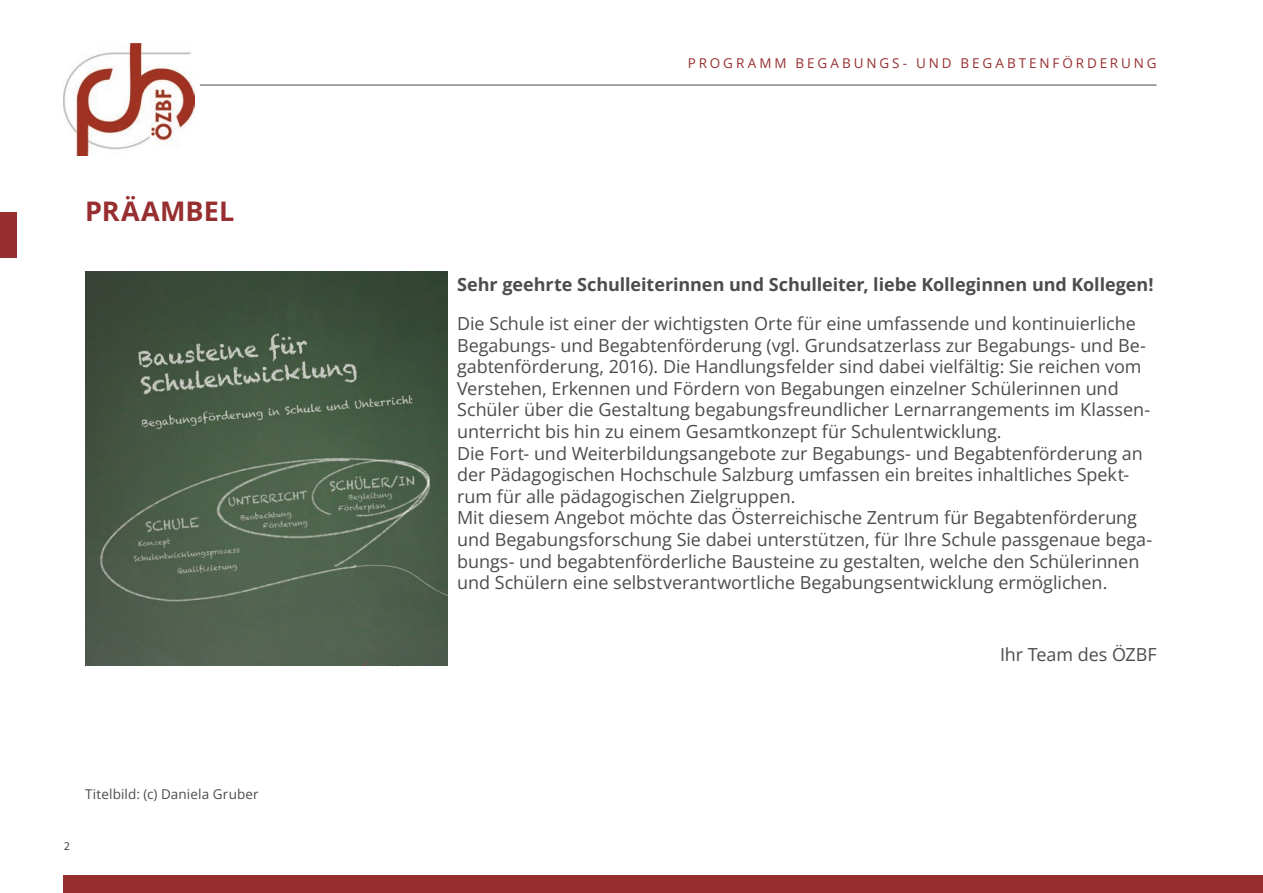
<style>
.page{position:relative;width:1263px;height:893px;background:#fff}
.page>*{position:absolute;margin:0;border:0;box-sizing:border-box;transform-origin:0 0}
.t1{font:700 27px "Open Sans";letter-spacing:.005em;color:#972e30}
.t2{font:18px/21.6px "Open Sans";letter-spacing:-.005em;color:#4b4c4d}
.t3{font:700 18px "Open Sans";color:#4b4c4d}
.t4{font:13.5px "Open Sans";letter-spacing:.21em;color:#972e30}
.t5{font:13.5px "Open Sans";color:#4b4c4d}
.t6{font:12px "Myriad Pro";color:#4b4c4d}
</style>
<div class="page">
<hr style="left:200px;top:85px;width:957px;height:1px;background:#4b4c4d">
<div style="left:64px;top:876px;width:1199px;height:17px;background:#972e30"></div>
<div style="left:0;top:212px;width:17px;height:45px;background:#972e30"></div>
<img style="left:64px;top:44px;width:130px;height:112px">
<img style="left:85px;top:272px;width:362px;height:393px">
<h1 class="t1" style="left:85px;top:193px;width:151px">PRÄAMBEL</h1>
<p class="t5" style="left:85px;top:785px;width:175px">Titelbild: (c) Daniela Gruber</p>
<p class="t6" style="left:64px;top:839px;width:8px">2</p>
<p class="t4" style="left:688px;top:54px;width:470px">Programm B egabungs - und B egabtenförderung</p>
<p class="t3" style="left:457px;top:273px;width:698px">Sehr geehrte Schulleiterinnen und Schulleiter, liebe Kolleginnen und Kollegen!</p>
<p class="t2" style="left:457px;top:312px;width:697px">Die Schule ist einer der wichtigsten Orte für eine umfassende und kontinuierliche Begabungs- und Begabtenförderung (vgl. Grundsatzerlass zur Begabungs- und Be&shy;gabtenförderung, 2016). Die Handlungsfelder sind dabei vielfältig: Sie reichen vom Verstehen, Erkennen und Fördern von Begabungen einzelner Schülerinnen und Schüler über die Gestaltung begabungsfreundlicher Lernarrangements im Klassen&shy;unterricht bis hin zu einem Gesamtkonzept für Schulentwicklung.<br>Die Fort- und Weiterbildungsangebote zur Begabungs- und Begabtenförderung an der Pädagogischen H ochschule Salzburg umfassen ein breites inhaltliches Spekt&shy;rum für alle pädagogischen Zielgruppen.<br>M it diesem Angebot möchte das Österreichische Zentrum für Begabtenförderung und Begabungsforschung Sie dabei unterstützen, für I hre Schule passgenaue bega&shy;bungs- und begabtenförderliche Bausteine zu gestalten, welche den Schülerinnen und Schülern eine selbstverantwortliche Begabungsentwicklung ermöglichen.</p>
<p class="t2" style="left:1000px;top:643px;width:124px">I hr Team des ÖZBF</p>
</div>
